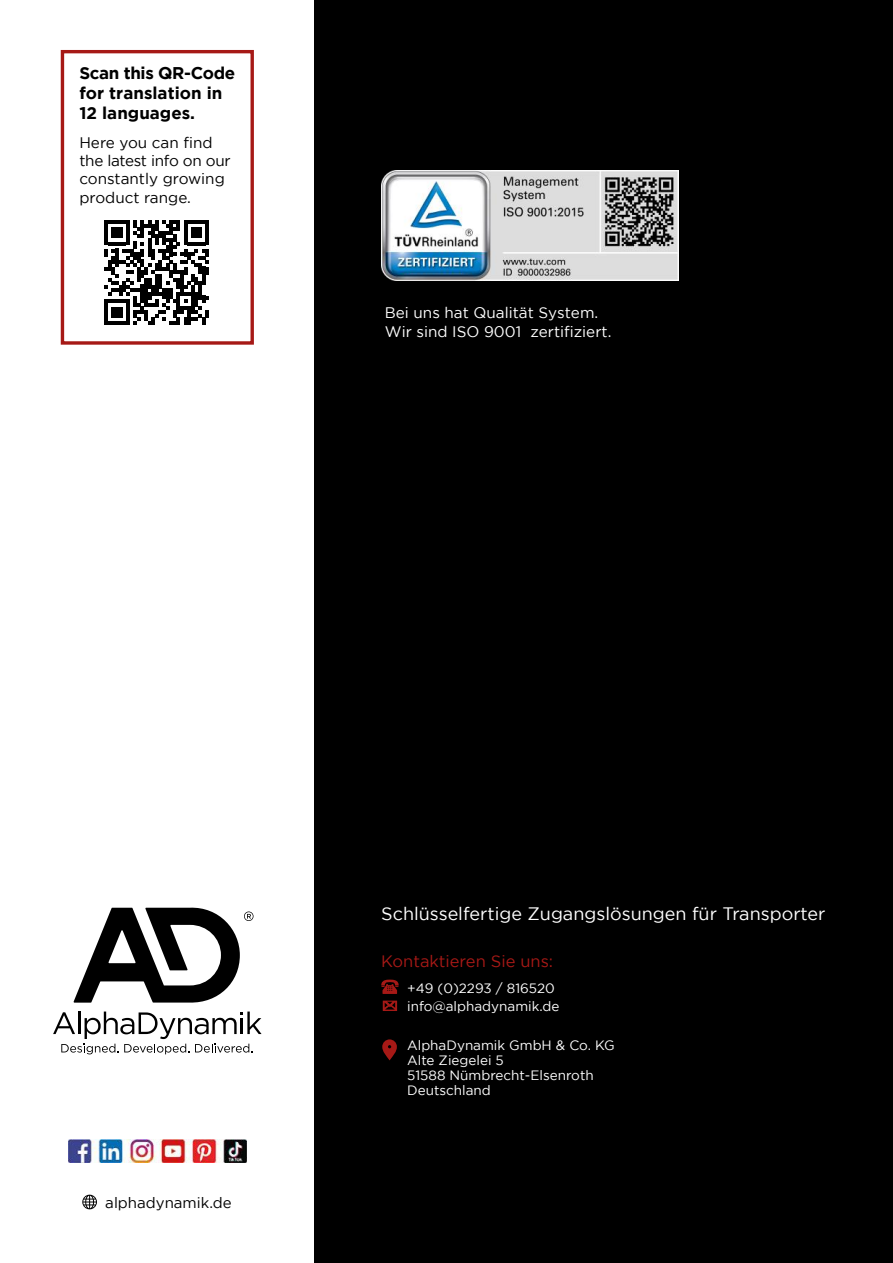
<style>
.page{position:relative;width:893px;height:1263px;background:#fff}
.page>*{position:absolute;margin:0;border:0;box-sizing:border-box;transform-origin:0 0}
.t1{font:18px "Gotham";color:#fff}
.t2{font:700 16.95px/20.4px "Gotham";color:#000}
.t3{font:16.5px "Gotham";color:#a61916}
.t4{font:15.3px/18.3px "Gotham";color:#000}
.t5{font:15.3px/18.3px "Gotham";color:#fff}
.t6{font:15px "Gotham";color:#000}
.t7{font:13.5px/15px "Gotham";color:#fff}
</style>
<div class="page">
<div style="left:315px;top:0;width:578px;height:1263px;background:#000"></div>
<svg style="left:53px;top:1011px;width:209px;height:43px"></svg>
<svg style="left:73px;top:907px;width:181px;height:96px"></svg>
<img style="left:68px;top:1139px;width:178px;height:23px">
<svg style="left:382px;top:1039px;width:15px;height:21px"></svg>
<svg style="left:383px;top:1001px;width:14px;height:10px"></svg>
<svg style="left:381px;top:979px;width:18px;height:15px"></svg>
<svg style="left:82px;top:1195px;width:15px;height:14px"></svg>
<div style="left:61px;top:50px;width:193px;height:295px;background:#fff;border:3px solid #a61916"></div>
<svg style="left:104px;top:220px;width:105px;height:105px"></svg>
<img style="left:382px;top:171px;width:297px;height:110px">
<p class="t2" style="left:79px;top:62px;width:157px">Scan this QR-Code for translation in<br>12 languages.</p>
<p class="t4" style="left:79px;top:133px;width:153px">Here you can find the latest info on our constantly growing product range.</p>
<p class="t5" style="left:385px;top:303px;width:228px">Bei uns hat Qualität System.<br>Wir sind ISO 9001 zertifiziert.</p>
<p class="t6" style="left:105px;top:1194px;width:128px">alphadynamik.de</p>
<h1 class="t1" style="left:381px;top:903px;width:446px">Schlüsselfertige Zugangslösungen für Transporter</h1>
<p class="t3" style="left:381px;top:952px;width:173px">Kontaktieren Sie uns:</p>
<p class="t7" style="left:407px;top:979px;width:154px;line-height:18px">+49 (0)2293 / 816520 info@alphadynamik.de</p>
<p class="t7" style="left:407px;top:1037px;width:209px">AlphaDynamik GmbH &amp; Co. KG<br>Alte Ziegelei 5<br>51588 Nümbrecht-Elsenroth<br>Deutschland</p>
</div>
